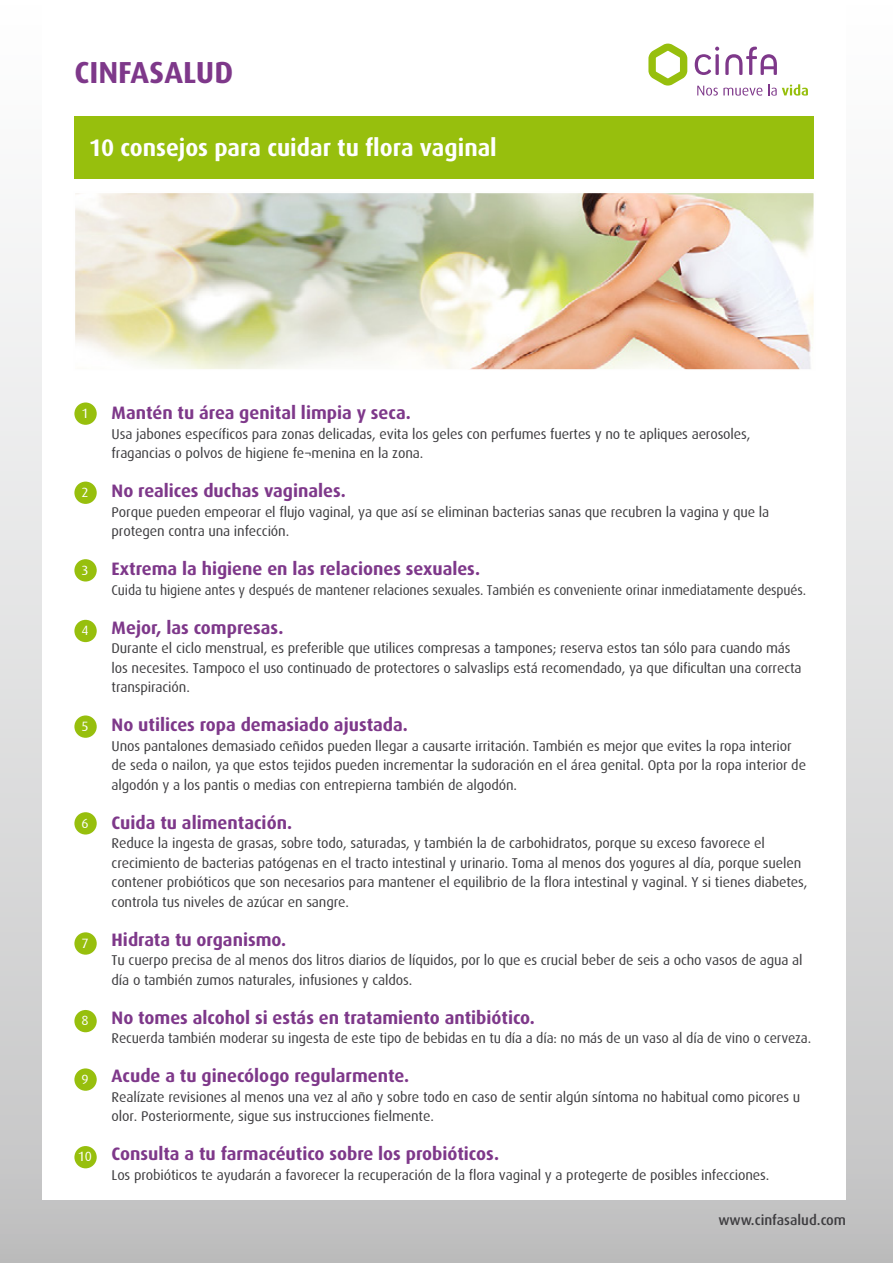
<style>
.page{position:relative;width:893px;height:1263px;background:#fff}
.page>*{position:absolute;margin:0;border:0;box-sizing:border-box;transform-origin:0 0}
.t1{font:700 30.45px "Dax";color:#7e388a}
.t2{font:700 24px "Dax";color:#fff}
.t3{font:700 18px "Dax";color:#7e388a}
.t4{font:14.25px/19.5px "Dax";letter-spacing:-.01em;color:#3e3d40}
.t5{font:14.25px "Dax";letter-spacing:-.01em;color:#3e3d40;scale:.95 1}
.t6{font:500 14.25px "Dax";color:#3e3d40}
.t7{font:13.5px "Dax";color:#fff}
</style>
<div class="page">
<div style="left:0;top:0;width:893px;height:1263px;background:linear-gradient(to bottom,#fff,#c4c4c5)"></div>
<div style="left:43px;top:0;width:803px;height:1199px;background:#fff"></div>
<svg style="left:725px;top:47px;width:52px;height:28px"></svg>
<svg style="left:695px;top:47px;width:24px;height:28px"></svg>
<svg style="left:648px;top:44px;width:39px;height:42px"></svg>
<svg style="left:697px;top:86px;width:65px;height:10px"></svg>
<svg style="left:768px;top:84px;width:40px;height:12px"></svg>
<img style="left:77px;top:195px;width:735px;height:173px">
<div style="left:74px;top:192px;width:741px;height:179px;border:2px solid #fefefe"></div>
<div style="left:74px;top:117px;width:740px;height:62px;background:#97bf0d"></div>
<div style="left:74px;top:402px;width:23px;height:23px;background:#97bf0d;border-radius:50%"></div>
<div style="left:74px;top:482px;width:23px;height:22px;background:#97bf0d;border-radius:50%"></div>
<div style="left:74px;top:559px;width:23px;height:22px;background:#97bf0d;border-radius:50%"></div>
<div style="left:74px;top:620px;width:23px;height:22px;background:#97bf0d;border-radius:50%"></div>
<div style="left:74px;top:715px;width:23px;height:23px;background:#97bf0d;border-radius:50%"></div>
<div style="left:74px;top:812px;width:23px;height:22px;background:#97bf0d;border-radius:50%"></div>
<div style="left:74px;top:932px;width:23px;height:23px;background:#97bf0d;border-radius:50%"></div>
<div style="left:74px;top:1010px;width:23px;height:22px;background:#97bf0d;border-radius:50%"></div>
<div style="left:74px;top:1068px;width:23px;height:23px;background:#97bf0d;border-radius:50%"></div>
<div style="left:74px;top:1146px;width:23px;height:22px;background:#97bf0d;border-radius:50%"></div>
<h1 class="t1" style="left:74px;top:55px;width:160px">CINFASALUD</h1>
<h2 class="t2" style="left:89px;top:134px;width:409px">10 consejos para cuidar tu flora vaginal</h2>
<p class="t7" style="left:81px;top:406px;width:9px">1</p>
<p class="t7" style="left:81px;top:485px;width:9px">2</p>
<p class="t7" style="left:81px;top:562px;width:9px">3</p>
<p class="t7" style="left:81px;top:623px;width:9px">4</p>
<p class="t7" style="left:81px;top:719px;width:9px">5</p>
<p class="t7" style="left:81px;top:815px;width:9px">6</p>
<p class="t7" style="left:81px;top:935px;width:9px">7</p>
<p class="t7" style="left:81px;top:1013px;width:9px">8</p>
<p class="t7" style="left:81px;top:1072px;width:9px">9</p>
<p class="t7" style="left:78px;top:1149px;width:16px">10</p>
<p class="t3" style="left:112px;top:403px;width:301px">Mantén tu área genital limpia y seca.</p>
<p class="t4" style="left:112px;top:424px;width:640px">Usa jabones específicos para zonas delicadas, evita los geles con perfumes fuertes y no te apliques aerosoles, fragancias o polvos de higiene fe¬menina en la zona.</p>
<p class="t3" style="left:112px;top:481px;width:236px">No realices duchas vaginales.</p>
<p class="t4" style="left:112px;top:502px;width:659px">Porque pueden empeorar el flujo vaginal, ya que así se eliminan bacterias sanas que recubren la vagina y que la protegen contra una infección.</p>
<p class="t3" style="left:112px;top:559px;width:370px">Extrema la higiene en las relaciones sexuales.</p>
<p class="t5" style="left:112px;top:582px;width:733px">Cuida tu higiene antes y después de mantener relaciones sexuales. También es conveniente orinar inmediatamente después.</p>
<p class="t3" style="left:112px;top:617px;width:173px">Mejor, las compresas.</p>
<p class="t4" style="left:112px;top:639px;width:691px">Durante el ciclo menstrual, es preferible que utilices compresas a tampones; reserva estos tan sólo para cuando más los necesites. Tampoco el uso continuado de protectores o salvaslips está recomendado, ya que dificultan una correcta transpiración.</p>
<p class="t3" style="left:112px;top:715px;width:298px">No utilices ropa demasiado ajustada.</p>
<p class="t4" style="left:112px;top:736px;width:696px">Unos pantalones demasiado ceñidos pueden llegar a causarte irritación. También es mejor que evites la ropa interior de seda o nailon, ya que estos tejidos pueden incrementar la sudoración en el área genital. Opta por la ropa interior de algodón y a los pantis o medias con entrepierna también de algodón.</p>
<p class="t3" style="left:112px;top:812px;width:182px">Cuida tu alimentación.</p>
<p class="t4" style="left:112px;top:834px;width:697px">Reduce la ingesta de grasas, sobre todo, saturadas, y también la de carbohidratos, porque su exceso favorece el crecimiento de bacterias patógenas en el tracto intestinal y urinario. Toma al menos dos yogures al día, porque suelen contener probióticos que son necesarios para mantener el equilibrio de la flora intestinal y vaginal. Y si tienes diabetes, controla tus niveles de azúcar en sangre.</p>
<p class="t3" style="left:112px;top:929px;width:176px">Hidrata tu organismo.</p>
<p class="t4" style="left:112px;top:951px;width:692px">Tu cuerpo precisa de al menos dos litros diarios de líquidos, por lo que es crucial beber de seis a ocho vasos de agua al día o también zumos naturales, infusiones y caldos.</p>
<p class="t3" style="left:112px;top:1007px;width:425px">No tomes alcohol si estás en tratamiento antibiótico.</p>
<p class="t4" style="left:112px;top:1029px;width:701px">Recuerda también moderar su ingesta de este tipo de bebidas en tu día a día: no más de un vaso al día de vino o cerveza.</p>
<p class="t3" style="left:112px;top:1066px;width:299px">Acude a tu ginecólogo regularmente.</p>
<p class="t4" style="left:112px;top:1087px;width:690px">Realízate revisiones al menos una vez al año y sobre todo en caso de sentir algún síntoma no habitual como picores u olor. Posteriormente, sigue sus instrucciones fielmente.</p>
<p class="t3" style="left:112px;top:1144px;width:389px">Consulta a tu farmacéutico sobre los probióticos.</p>
<p class="t4" style="left:112px;top:1165px;width:659px">Los probióticos te ayudarán a favorecer la recuperación de la flora vaginal y a protegerte de posibles infecciones.</p>
<p class="t6" style="left:718px;top:1212px;width:129px">www.cinfasalud.com</p>
</div>
